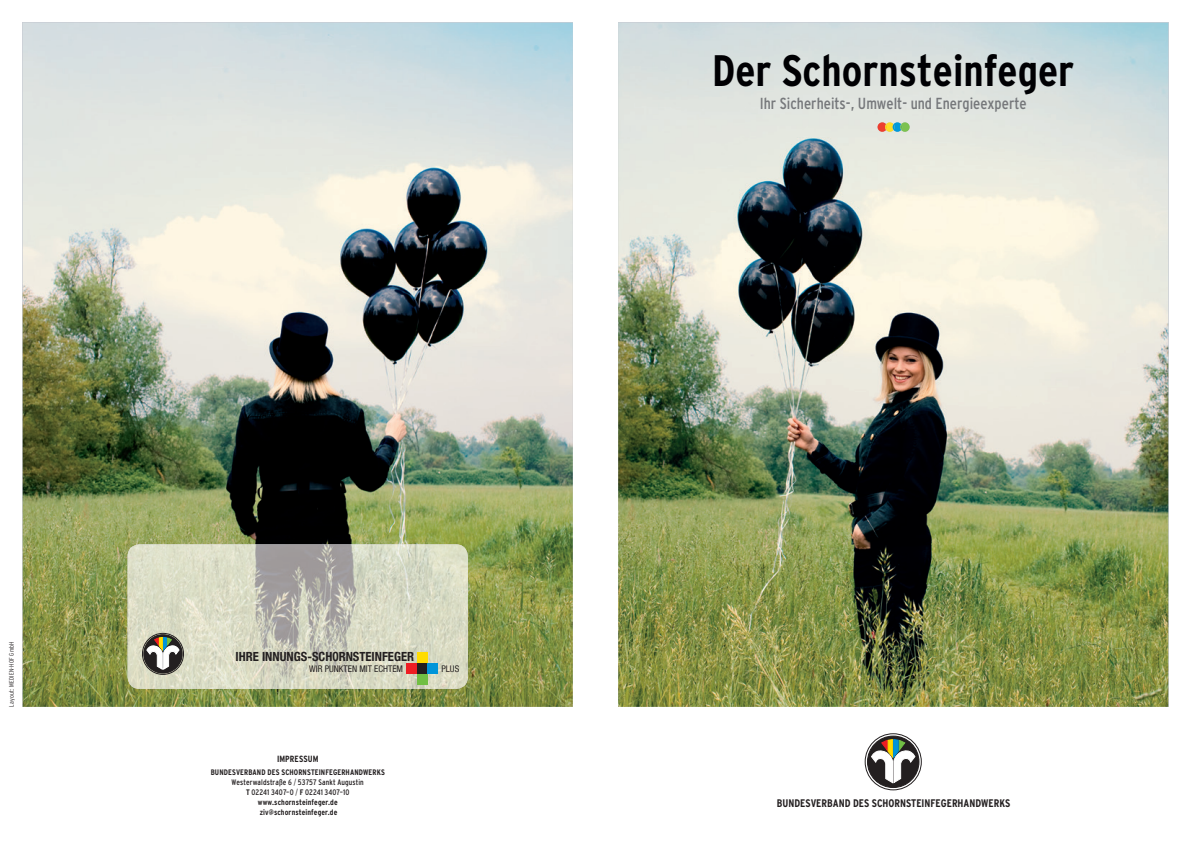
<style>
.page{position:relative;width:1191px;height:842px;background:#fff}
.page>*{position:absolute;margin:0;border:0;box-sizing:border-box;transform-origin:0 0}
.t1{font:700 condensed 44px "Interstate";color:#000003}
.t2{font:condensed 16px "Interstate";color:#76787b}
.t3{font:700 condensed 12.6px "Helvetica Neue LT Com";color:#231f20}
.t4{font:700 condensed 11px "Interstate";color:#231f20}
.t5{font:condensed 9.2px "Helvetica Neue LT Com";color:#231f20}
.t6{font:700 condensed 9px "Interstate";letter-spacing:.01em;color:#231f20}
.t7{font:700 condensed 8px/10px "Interstate";letter-spacing:.015em;color:#231f20;text-align:center}
.t8{font:300 condensed 6.5px "Interstate";letter-spacing:.035em;color:#231f20}
.s1{font-weight:400}
.s2{font-weight:300}
</style>
<div class="page">
<img style="left:618px;top:23px;width:550px;height:684px">
<img style="left:23px;top:23px;width:550px;height:684px">
<div style="left:865px;top:733px;width:56px;height:57px;border:1px solid #231f20;border-radius:50%"></div>
<div style="left:867px;top:736px;width:52px;height:51px;background:#231f20;border-radius:50%"></div>
<div style="left:867px;top:736px;width:52px;height:52px;border:1px solid #231f20;border-radius:50%"></div>
<svg style="left:871px;top:740px;width:44px;height:43px"></svg>
<img style="left:128px;top:544px;width:340px;height:145px">
<div style="left:142px;top:633px;width:42px;height:42px;border:1px solid #231f20;border-radius:50%"></div>
<div style="left:144px;top:635px;width:38px;height:38px;background:#231f20;border-radius:50%"></div>
<div style="left:144px;top:634px;width:38px;height:39px;border:1px solid #231f20;border-radius:50%"></div>
<svg style="left:146px;top:637px;width:33px;height:33px"></svg>
<svg style="left:877px;top:122px;width:32px;height:10px"></svg>
<div style="left:417px;top:652px;width:10px;height:11px;background:#ffdc01"></div>
<div style="left:417px;top:674px;width:10px;height:11px;background:#71bf44"></div>
<div style="left:417px;top:663px;width:10px;height:11px;background:#231f20"></div>
<div style="left:427px;top:663px;width:11px;height:11px;background:#0095d9"></div>
<div style="left:406px;top:663px;width:11px;height:11px;background:#ee1d23"></div>
<p class="t8" style="left:8px;top:707px;width:67px;rotate:-90deg">Layout: MEDIEN-HOF GmbH</p>
<h3 class="t3" style="left:236px;top:648px;width:180px">IHRE INNUNGS-SCHORNSTEINFEGER</h3>
<p class="t5" style="left:309px;top:663px;width:95px">WIR PUNKTEN MIT ECHTEM</p>
<p class="t5" style="left:441px;top:663px;width:19px">PLUS</p>
<p class="t6" style="left:277px;top:754px;width:43px">IMPRESSUM</p>
<p class="t7" style="left:211px;top:767px;width:176px">BUNDESVERBAND DES SCHORNSTEINFEGERHANDWERKS <span class="s1">Westerwaldstraße 6</span> <span class="s2">/</span> <span class="s1">53757 Sankt Augustin<br></span>T <span class="s1">02241 3407–0</span> <span class="s2">/</span> F <span class="s1">02241 3407–10 </span>www.schornsteinfeger.de<br>ziv@schornsteinfeger.de</p>
<h1 class="t1" style="left:712px;top:46px;width:363px">Der Schornsteinfeger</h1>
<h2 class="t2" style="left:759px;top:95px;width:268px">Ihr Sicherheits-, Umwelt- und Energieexperte</h2>
<h3 class="t4" style="left:777px;top:797px;width:235px">BUNDESVERBAND DES SCHORNSTEINFEGERHANDWERKS</h3>
</div>
